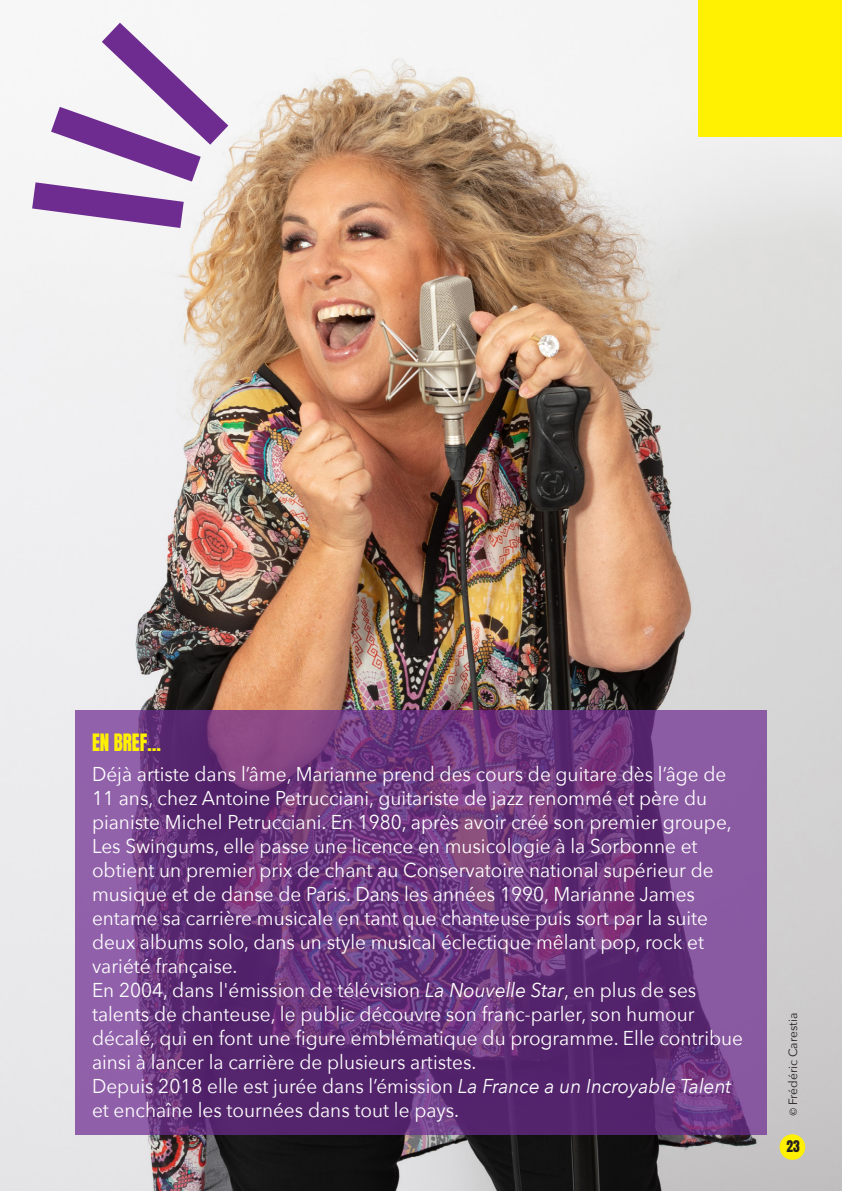
<style>
.page{position:relative;width:842px;height:1191px;background:#fff}
.page>*{position:absolute;margin:0;border:0;box-sizing:border-box;transform-origin:0 0}
.t1{font:20px/24px "Avenir Next";color:#fff;scale:.95 1}
.t2{font:20px "Anton";color:#fff101;scale:.95 1}
.t3{font:13.6px "Anton";color:#231f20}
.t4{font:12px "Avenir Next";color:#231f20}
.s1{font-style:italic}
.s2{font-family:"Minion Pro"}
</style>
<div class="page">
<img style="left:0;top:0;width:842px;height:1191px">
<div style="left:780px;top:1134px;width:25px;height:25px;background:#fff101;border-radius:50%"></div>
<svg style="left:75px;top:710px;width:692px;height:424px;background:#6c3a81"></svg>
<div style="left:698px;top:0;width:144px;height:136px;background:#fff101"></div>
<svg style="left:32px;top:23px;width:196px;height:205px"></svg>
<p class="t2" style="left:92px;top:732px;width:74px">EN BREF…</p>
<p class="t1" style="left:92px;top:761px;width:675px">Déjà artiste dans l’âme, Marianne prend des cours de guitare dès l’âge de 11 ans, chez Antoine Petrucciani, guitariste de jazz renommé et père du pianiste Michel Petrucciani. En 1980, après avoir créé son premier groupe, Les Swingums, elle passe une licence en musicologie à la Sorbonne et obtient un premier prix de chant au Conservatoire national supérieur de musique et de danse de Paris. Dans les années 1990, Marianne James entame sa carrière musicale en tant que chanteuse puis sort par la suite deux albums solo, dans un style musical éclectique mêlant pop, rock et variété française.</p>
<p class="t1" style="left:92px;top:977px;width:687px">En 2004, dans l'émission de télévision <span class="s1">La Nouvelle Star</span>, en plus de ses talents de chanteuse, le public découvre son franc-parler, son humour décalé, qui en font une figure emblématique du programme. Elle contribue ainsi à lancer la carrière de plusieurs artistes.</p>
<p class="t1" style="left:92px;top:1073px;width:675px">Depuis 2018 elle est jurée dans l’émission <span class="s1">La France a un Incroyable Talent </span>et enchaîne les tournées dans tout le pays.</p>
<p class="t4" style="left:783px;top:1116px;width:105px;rotate:-90deg"><span class="s2">©</span> Frédéric Carestia</p>
<p class="t3" style="left:786px;top:1139px;width:15px">23</p>
</div>
